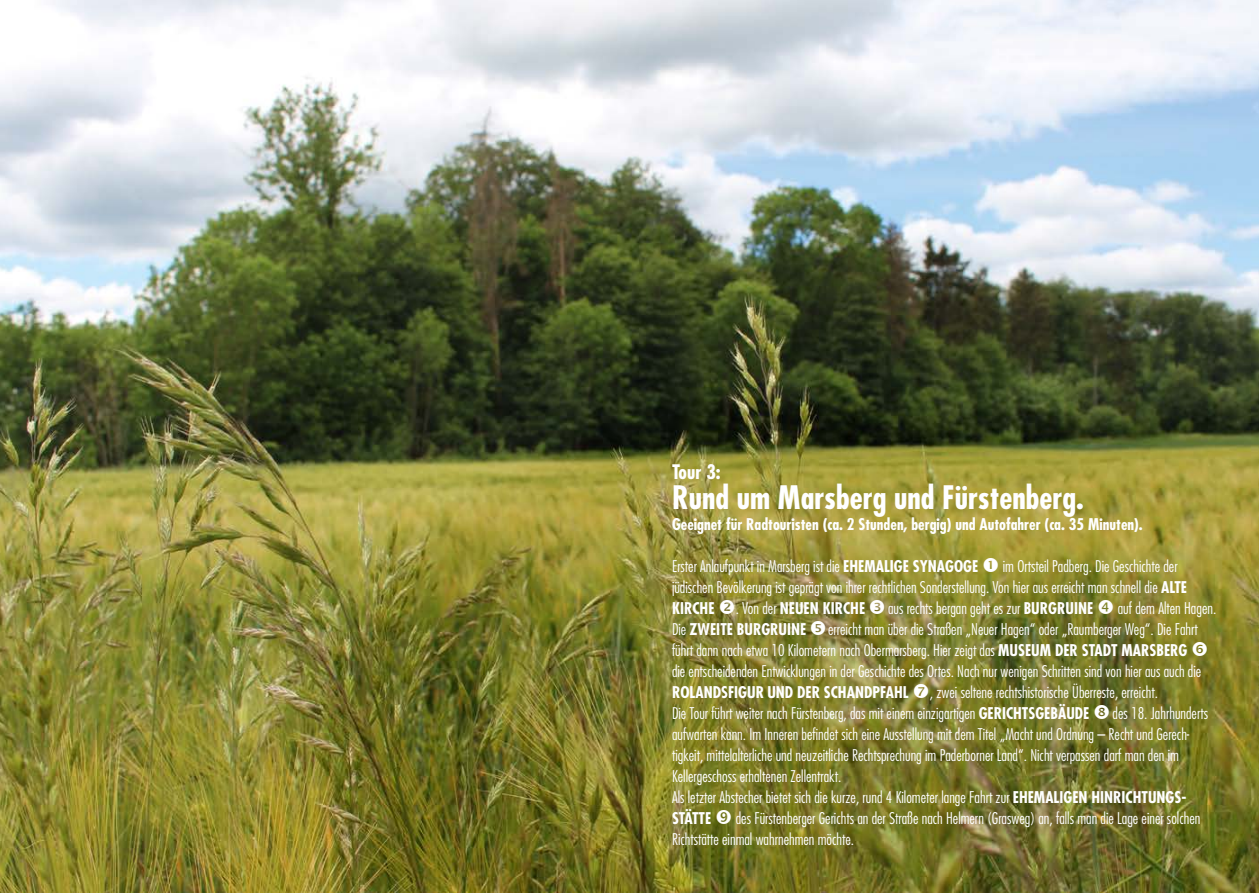
<style>
.page{position:relative;width:1259px;height:893px;background:#fff}
.page>*{position:absolute;margin:0;border:0;box-sizing:border-box;transform-origin:0 0}
.t1{font:700 condensed 31.5px "Futura Std";color:#fff}
.t2{font:700 condensed 19.5px "Futura Std";color:#fff}
.t3{font:300 condensed 15.75px/21px "Futura Std";color:#fff}
.t4{font:700 condensed 15.75px "Futura Std";color:#fff}
.s1{font-weight:700}
.s2{font-weight:300}
</style>
<div class="page">
<img style="left:0;top:0;width:1259px;height:893px">
<svg style="left:983px;top:557px;width:15px;height:15px"></svg>
<svg style="left:720px;top:599px;width:14px;height:15px"></svg>
<svg style="left:870px;top:599px;width:14px;height:15px"></svg>
<svg style="left:1098px;top:599px;width:14px;height:15px"></svg>
<svg style="left:811px;top:620px;width:14px;height:15px"></svg>
<svg style="left:1193px;top:641px;width:14px;height:15px"></svg>
<svg style="left:914px;top:683px;width:14px;height:15px"></svg>
<svg style="left:1095px;top:704px;width:14px;height:15px"></svg>
<svg style="left:717px;top:809px;width:14px;height:15px"></svg>
<p class="t2" style="left:672px;top:459px;width:50px">TOUR 3:</p>
<h1 class="t1" style="left:672px;top:477px;width:413px">RUND UM MARSBERG UND FÜRSTENBERG.</h1>
<p class="t4" style="left:672px;top:514px;width:472px">GEEIGNET FÜR RADTOURISTEN (CA. 2 STUNDEN, BERGIG) UND AUTOFAHRER (CA. 35 MINUTEN).</p>
<p class="t3" style="left:672px;top:555px;width:283px">Erster Anlaufpunkt in Marsberg ist die <span class="s1">EHEMALIGE SYNAGOGE</span></p>
<p class="t3" style="left:672px;top:555px;width:515px;text-indent:331px">im Ortsteil Padberg. Die Geschichte der jüdischen Bevölkerung ist geprägt von ihrer rechtlichen Sonderstellung. Von hier aus erreicht man schnell die <span class="s1">ALTE<br>KIRCHE</span></p>
<p class="t4" style="left:736px;top:598px;width:129px"><span class="s2">. Von der</span> NEUEN KIRCHE</p>
<p class="t3" style="left:888px;top:597px;width:205px">aus rechts bergan geht es zur <span class="s1">BURGRUINE</span></p>
<p class="t3" style="left:1117px;top:597px;width:100px">auf dem Alten Hagen.</p>
<p class="t3" style="left:672px;top:618px;width:531px;text-indent:156px">erreicht man über die Straßen „Neuer Hagen“ oder „Raumberger Weg“. Die Fahrt führt dann nach etwa 10 Kilometern nach Obermarsberg. Hier zeigt das <span class="s1">MUSEUM DER STADT MARSBERG<br></span>die entscheidenden Entwicklungen in der Geschichte des Ortes. Nach nur wenigen Schritten sind von hier aus auch die</p>
<p class="t4" style="left:672px;top:682px;width:49px">ROLANDSFIG</p>
<p class="t4" style="left:747px;top:682px;width:163px">UR UND DER SCHANDPFAHL</p>
<p class="t4" style="left:672px;top:619px;width:26px"><span class="s2">Die</span> ZWEI</p>
<p class="t4" style="left:720px;top:619px;width:86px">TE BURGRUINE</p>
<p class="t3" style="left:672px;top:681px;width:487px;text-indent:258px">, zwei seltene rechtshistorische Überreste, erreicht.<br>Die Tour führt weiter nach Fürstenberg, das mit einem einzigartigen <span class="s1">GERICHTSGEBÄUDE</span></p>
<p class="t3" style="left:672px;top:702px;width:537px;text-indent:440px">des 18. Jahrhunderts aufwarten kann. Im Inneren befindet sich eine Ausstellung mit dem Titel „Macht und Ordnung – Recht und Gerech&shy;tigkeit, mittelalterliche und neuzeitliche Rechtsprechung im Paderborner Land“. Nicht verpassen darf man den im Kellergeschoss erhaltenen Zellentrakt.<br>Als letzter Abstecher bietet sich die kurze, rund 4 Kilometer lange Fahrt zur <span class="s1">EHEMALIGEN HI NRICHTUNGS-STÄTTE</span></p>
<p class="t3" style="left:672px;top:807px;width:530px;text-indent:64px">des Fürstenberger Gerichts an der Straße nach Helmern (Grasweg) an, falls man die Lage einer solchen<br>Richtstätte einmal wahrnehmen möchte.</p>
</div>
